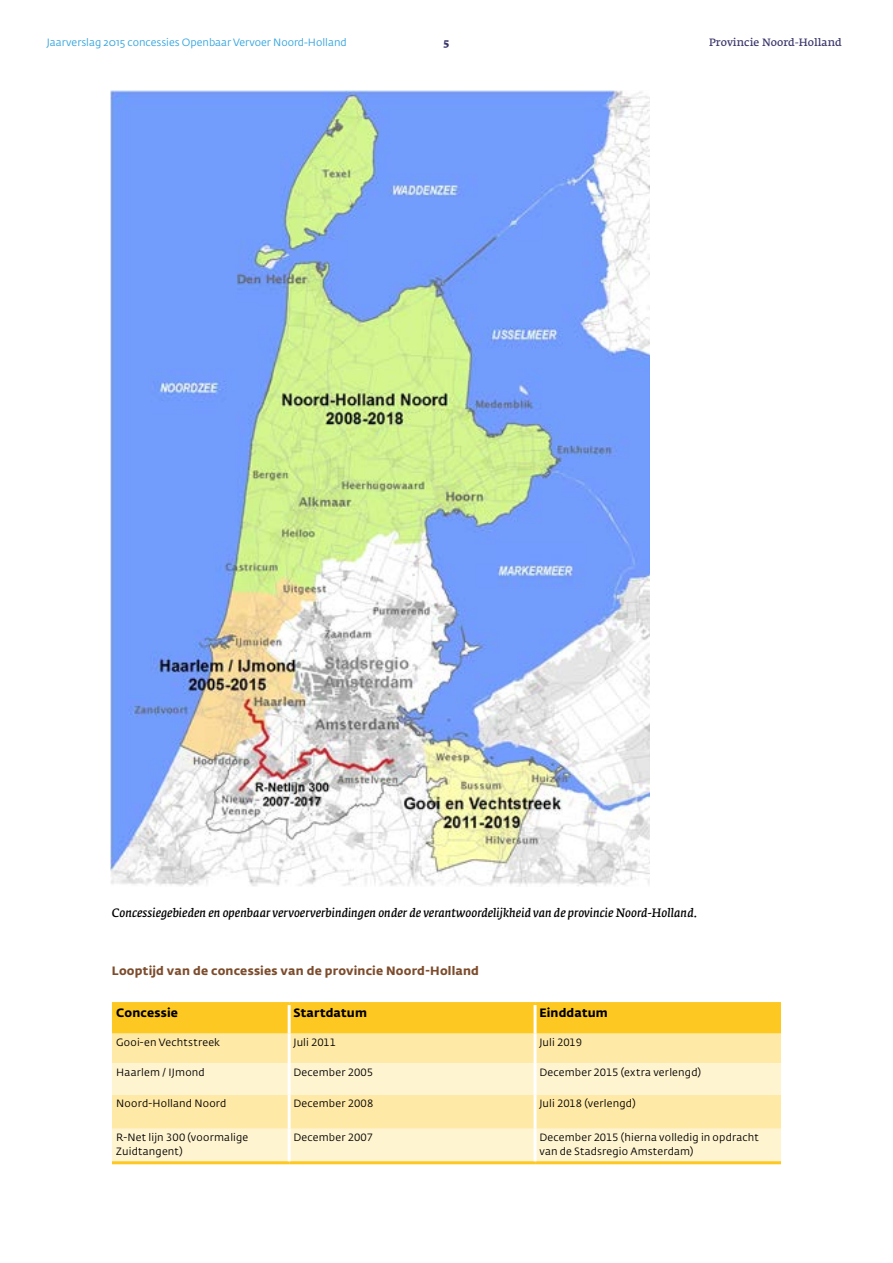
<style>
.page{position:relative;width:893px;height:1263px;background:#fff}
.page>*{position:absolute;margin:0;border:0;box-sizing:border-box;transform-origin:0 0}
.t1{font:italic 600 12px "Fedra Serif A Std";letter-spacing:.005em;color:#000}
.t2{font:700 12px "Fedra Sans Std";letter-spacing:.01em;color:#7c4c2c}
.t3{font:700 12px "Fedra Sans Std";letter-spacing:.01em;color:#000}
.t4{font:10.5px/13.5px "Fedra Sans Std";letter-spacing:.015em;color:#000}
.t5{font:10.5px "Fedra Sans Std";color:#32a4df}
.t6{font:600 10.5px "Fedra Serif A Std";color:#3a366b}
.t7{font:700 10.5px "Fedra Serif A Std";color:#3a366b}
</style>
<div class="page">
<div style="left:112px;top:1005px;width:669px;height:29px;background:#fec823"></div>
<div style="left:112px;top:1034px;width:669px;height:29px;background:#ffe9a6"></div>
<svg style="left:112px;top:1063px;width:669px;height:98px;fill:#fff4d0"></svg>
<hr style="left:288px;top:1034px;width:3px;height:29px;background:#fff">
<hr style="left:534px;top:1034px;width:3px;height:29px;background:#fff">
<hr style="left:288px;top:1063px;width:3px;height:31px;background:#fff">
<hr style="left:534px;top:1063px;width:3px;height:31px;background:#fff">
<hr style="left:288px;top:1094px;width:3px;height:35px;background:#fff">
<hr style="left:534px;top:1094px;width:3px;height:35px;background:#fff">
<hr style="left:112px;top:1161px;width:177px;height:3px;background:#fec823">
<hr style="left:289px;top:1161px;width:246px;height:3px;background:#fec823">
<hr style="left:535px;top:1161px;width:246px;height:3px;background:#fec823">
<hr style="left:288px;top:1129px;width:3px;height:32px;background:#fff">
<hr style="left:534px;top:1129px;width:3px;height:32px;background:#fff">
<hr style="left:112px;top:1002px;width:177px;height:3px;background:#fec823">
<hr style="left:289px;top:1002px;width:246px;height:3px;background:#fec823">
<hr style="left:535px;top:1002px;width:246px;height:3px;background:#fec823">
<hr style="left:288px;top:1005px;width:3px;height:29px;background:#fff">
<hr style="left:534px;top:1005px;width:3px;height:29px;background:#fff">
<img style="left:111px;top:91px;width:538px;height:795px">
<p class="t5" style="left:47px;top:36px;width:301px">Jaarverslag 2015 concessies Openbaar Vervoer Noord-Holland</p>
<p class="t7" style="left:444px;top:36px;width:7px">5</p>
<p class="t6" style="left:709px;top:36px;width:134px">Provincie Noord-Holland</p>
<p class="t1" style="left:112px;top:905px;width:587px">Concessiegebieden en openbaar vervoerverbindingen onder de verantwoordelijkheid van de provincie Noord-Holland.</p>
<p class="t2" style="left:112px;top:963px;width:368px">Looptijd van de concessies van de provincie Noord-Holland</p>
<p class="t3" style="left:116px;top:1005px;width:63px">Concessie</p>
<p class="t3" style="left:293px;top:1005px;width:75px">Startdatum</p>
<p class="t3" style="left:539px;top:1005px;width:70px">Einddatum</p>
<p class="t4" style="left:116px;top:1036px;width:105px">Gooi-en Vechtstreek</p>
<p class="t4" style="left:293px;top:1036px;width:44px">Juli 2011</p>
<p class="t4" style="left:539px;top:1036px;width:44px">Juli 2019</p>
<p class="t4" style="left:116px;top:1065px;width:90px">Haarlem / IJmond</p>
<p class="t4" style="left:293px;top:1065px;width:81px">December 2005</p>
<p class="t4" style="left:539px;top:1065px;width:163px">December 2015 (extra verlengd)</p>
<p class="t4" style="left:116px;top:1097px;width:112px">Noord-Holland Noord</p>
<p class="t4" style="left:293px;top:1097px;width:81px">December 2008</p>
<p class="t4" style="left:539px;top:1097px;width:98px">Juli 2018 (verlengd)</p>
<p class="t4" style="left:116px;top:1131px;width:134px">R-Net lijn 300 (voormalige<br>Zuidtangent)</p>
<p class="t4" style="left:293px;top:1131px;width:81px">December 2007</p>
<p class="t4" style="left:539px;top:1131px;width:221px">December 2015 (hierna volledig in opdracht van de Stadsregio Amsterdam)</p>
</div>
